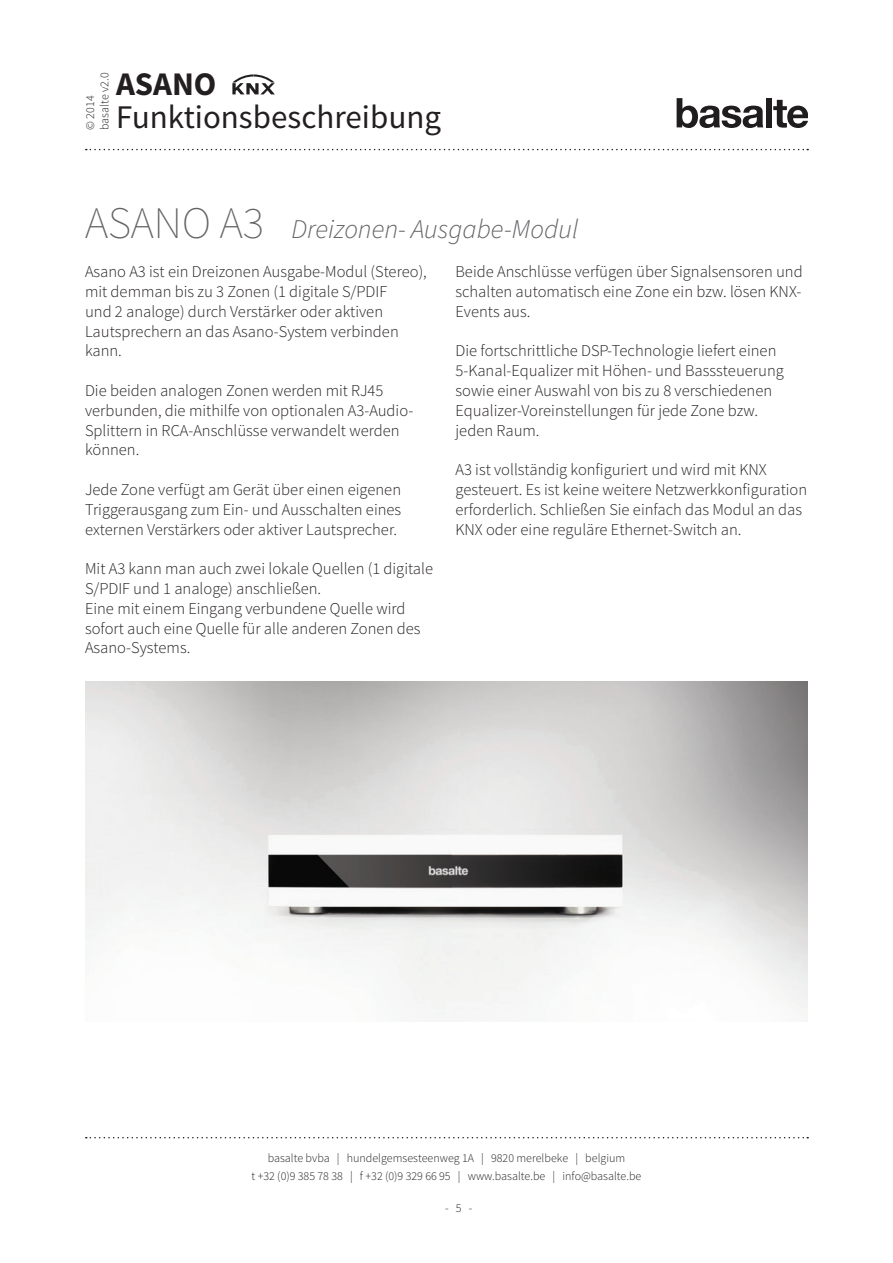
<style>
.page{position:relative;width:893px;height:1263px;background:#fff}
.page>*{position:absolute;margin:0;border:0;box-sizing:border-box;transform-origin:0 0}
.Paragraph_Style_1{font:200 45px "Source Sans Pro";color:#636366}
.t1{font:33px "Source Sans Pro";color:#231f20}
.t2{font:700 33px "Source Sans Pro";color:#231f20}
.Paragraph_Style_1-2{font:italic 300 27px "Source Sans Pro";color:#636366}
.Paragraph_Style_5{font:300 16.5px/19.8px "Source Sans Pro";color:#231f20}
.t3{font:300 12px/18px "Source Sans Pro";color:#231f20;text-align:center}
</style>
<div class="page">
<svg style="left:677px;top:98px;width:86px;height:30px"></svg>
<div style="left:766px;top:98px;width:6px;height:29px;background:#201d1e"></div>
<svg style="left:773px;top:100px;width:35px;height:28px"></svg>
<svg style="left:86px;top:149px;width:722px;height:1px"></svg>
<svg style="left:86px;top:1137px;width:722px;height:1px"></svg>
<svg style="left:232px;top:74px;width:43px;height:20px"></svg>
<img style="left:85px;top:681px;width:723px;height:335px">
<p class="t3" style="left:83px;top:130px;width:59px;line-height:14.4px;text-align:left;rotate:-90deg">© 2014 basalte v2.0</p>
<h2 class="t2" style="left:116px;top:63px;width:102px">ASANO</h2>
<h2 class="t1" style="left:116px;top:97px;width:327px">Funktionsbeschreibung</h2>
<p class="Paragraph_Style_1" style="left:85px;top:196px;width:181px">ASANO A3</p>
<p class="Paragraph_Style_1-2" style="left:291px;top:213px;width:289px">Dreizonen- Ausgabe-Modul</p>
<p class="Paragraph_Style_5" style="left:85px;top:262px;width:343px">Asano A3 ist ein Dreizonen Ausgabe-Modul (Stereo), mit demman bis zu 3 Zonen (1 digitale S/PDIF<br>und 2 analoge) durch Verstärker oder aktiven Lautsprechern an das Asano-System verbinden kann.</p>
<p class="Paragraph_Style_5" style="left:85px;top:381px;width:330px">Die beiden analogen Zonen werden mit RJ45 verbunden, die mithilfe von optionalen A3-Audio-Splittern in RCA-Anschlüsse verwandelt werden können.</p>
<p class="Paragraph_Style_5" style="left:85px;top:480px;width:318px">Jede Zone verfügt am Gerät über einen eigenen<br>Triggerausgang zum Ein- und Ausschalten eines</p>
<p class="Paragraph_Style_5" style="left:85px;top:519px;width:314px">externen Verstärkers oder aktiver Lautsprecher.</p>
<p class="Paragraph_Style_5" style="left:85px;top:559px;width:350px">Mit A3 kann man auch zwei lokale Quellen (1 digitale<br>S/PDIF und 1 analoge) anschließen.</p>
<p class="Paragraph_Style_5" style="left:85px;top:599px;width:337px">Eine mit einem Eingang verbundene Quelle wird sofort auch eine Quelle für alle anderen Zonen des<br>Asano-Systems.</p>
<p class="Paragraph_Style_5" style="left:455px;top:262px;width:349px;text-align:justify">Beide Anschlüsse verfügen über Signalsensoren und schalten automatisch eine Zone ein bzw. lösen KNX-Events aus.</p>
<p class="Paragraph_Style_5" style="left:455px;top:341px;width:330px">Die fortschrittliche DSP-Technologie liefert einen 5-Kanal-Equalizer mit Höhen- und Basssteuerung sowie einer Auswahl von bis zu 8 verschiedenen Equalizer-Voreinstellungen für jede Zone bzw. jeden Raum.</p>
<p class="Paragraph_Style_5" style="left:455px;top:460px;width:353px">A3 ist vollständig konfiguriert und wird mit KNX gesteuert. Es ist keine weitere Netzwerkkonfiguration erforderlich. Schließen Sie einfach das Modul an das KNX oder eine reguläre Ethernet-Switch an.</p>
<p class="t3" style="left:252px;top:1149px;width:391px">basalte bvba | hundelgemsesteenweg 1A | 9820 merelbeke | belgium<br>t +32 (0)9 385 78 38 | f +32 (0)9 329 66 95 | www.basalte.be | info@basalte.be</p>
<p class="t3" style="left:445px;top:1199px;width:29px">- 5 -</p>
</div>
